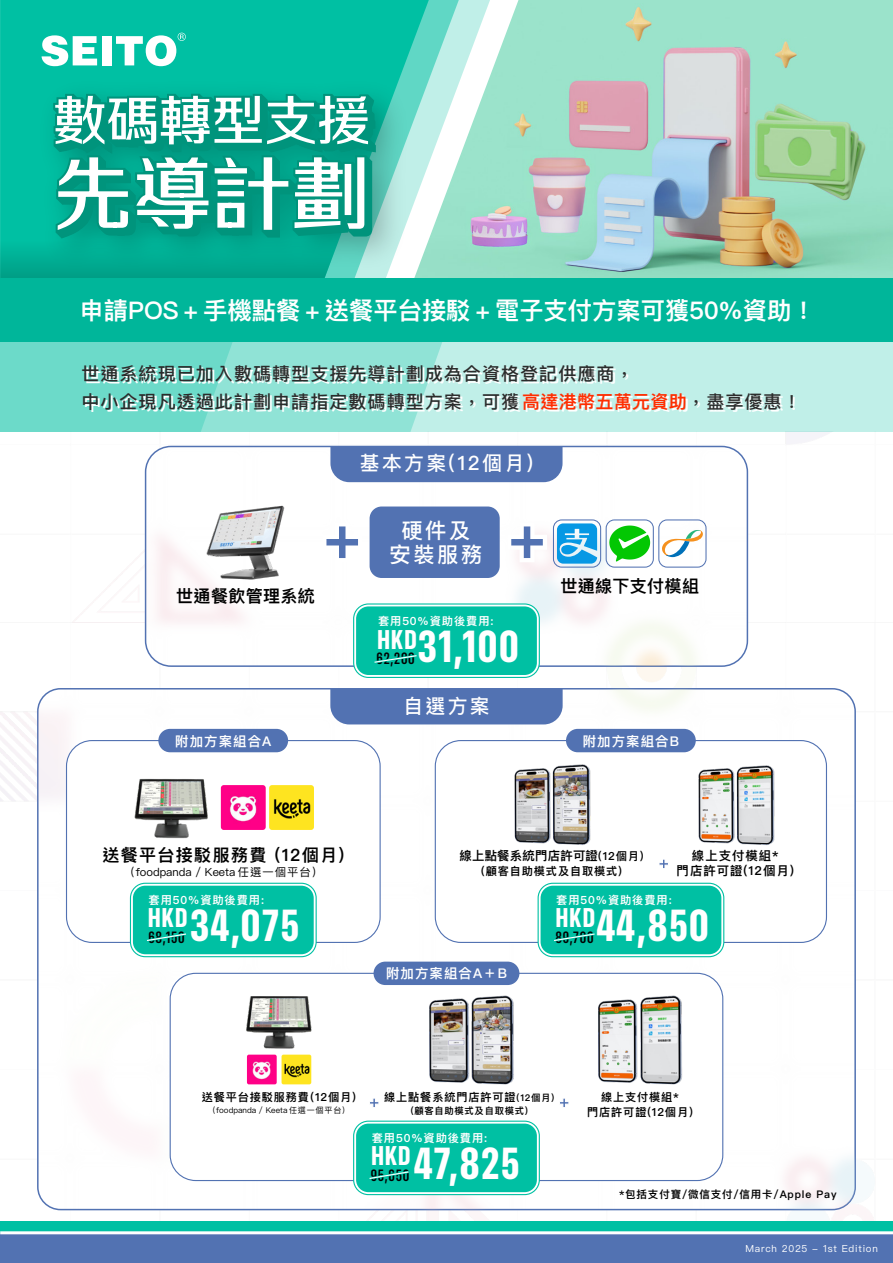
<style>
.page{position:relative;width:893px;height:1263px;background:#fff}
.page>*{position:absolute;margin:0;border:0;box-sizing:border-box;transform-origin:0 0}
.t1{font:300 78.9px "TT Zhi Hei CHS Variable";color:#fff}
.t2{font:300 52.8px "TT Zhi Hei CHS Variable";color:#fff}
.t3{font:44.55px "SF Pro";letter-spacing:.035em;color:#fff}
.t4{font:26.85px "SF Pro";letter-spacing:.045em;color:#fff}
.t5{font:600 24.3px "Ping Fang HK";color:#fff}
.t6{font:500 21.3px/24.2px "Ping Fang HK";letter-spacing:.12em;color:#fff;text-align:center}
.t7{font:500 19.8px "Ping Fang HK";letter-spacing:.12em;color:#fff}
.t8{font:500 18px/27.6px "Ping Fang HK";letter-spacing:.06em;color:#2b2b2b}
.t9{font:600 17.1px "Ping Fang HK";letter-spacing:.02em;color:#000}
.t10{font:600 16.95px "Ping Fang HK";letter-spacing:.08em;color:#000}
.t11{font:16.2px "SF Pro";letter-spacing:.05em;color:#000}
.t12{font:600 13.35px "Ping Fang HK";letter-spacing:.08em;color:#fff}
.t13{font:600 12.3px/14.9px "Ping Fang HK";letter-spacing:.08em;color:#000;text-align:center}
.t14{font:600 12.3px "Ping Fang HK";letter-spacing:.02em;color:#000}
.t15{font:600 11.25px "Ping Fang HK";letter-spacing:.08em;color:#fff}
.t16{font:11.25px "Ping Fang HK";color:#000}
.t17{font:600 11.1px/14.9px "Ping Fang HK";letter-spacing:.08em;color:#000;text-align:center}
.t18{font:600 10.5px "Ping Fang HK";letter-spacing:.08em;color:#000}
.t19{font:9.75px "Ping Fang HK";letter-spacing:.08em;color:#fff}
.t20{font:600 9.3px "Ping Fang HK";letter-spacing:.08em;color:#000}
.t21{font:8.1px "Ping Fang HK";color:#000}
.s1{font-weight:600;color:#ff2d00}
.s2{font-size:11.1px}
.s3{font-size:9.3px}
</style>
<div class="page">
<div style="left:0;top:323px;width:893px;height:108px;background:#c0efe8"></div>
<svg style="left:253px;top:341px;width:210px;height:90px;fill:#90e3d6"></svg>
<svg style="left:0;top:341px;width:253px;height:90px;background:#6fdaca"></svg>
<img style="left:518px;top:0;width:375px;height:278px">
<svg style="left:477px;top:0;width:30px;height:278px;fill:#9be3cb"></svg>
<svg style="left:429px;top:0;width:48px;height:278px"></svg>
<svg style="left:0;top:0;width:429px;height:205px;background:#19c6ab"></svg>
<img style="left:26px;top:67px;width:396px;height:138px">
<img style="left:0;top:205px;width:429px;height:73px">
<div style="left:0;top:278px;width:893px;height:63px;background:#00b69a"></div>
<svg style="left:42px;top:0;width:336px;height:241px;background:#08aa91"></svg>
<div style="left:0;top:1224px;width:893px;height:39px;background:#5272b2"></div>
<div style="left:0;top:1221px;width:893px;height:12px;background:#00c0a3"></div>
<hr style="left:0;top:1231px;width:893px;height:3px;background:#fff">
<img style="left:38px;top:446px;width:817px;height:763px">
<div style="left:330px;top:446px;width:232px;height:36px;background:#5272b2"></div>
<img style="left:205px;top:500px;width:82px;height:84px">
<svg style="left:553px;top:519px;width:153px;height:49px"></svg>
<div style="left:370px;top:506px;width:130px;height:72px;background:#5272b2;border-radius:12px"></div>
<svg style="left:322px;top:522px;width:40px;height:40px"></svg>
<svg style="left:507px;top:522px;width:40px;height:40px"></svg>
<div style="left:330px;top:689px;width:233px;height:35px;background:#5272b2"></div>
<div style="left:353px;top:603px;width:187px;height:75px;border:6px solid #00c0a3;border-radius:12px"></div>
<div style="left:354px;top:604px;width:185px;height:73px;border:4px solid #fff;border-radius:12px"></div>
<div style="left:356px;top:606px;width:181px;height:69px;background:#00c0a3;border-radius:12px"></div>
<svg style="left:374px;top:655px;width:43px;height:8px"></svg>
<div style="left:67px;top:740px;width:313px;height:202px;background:#fff;border-radius:26px"></div>
<div style="left:158px;top:729px;width:130px;height:23px;background:#5272b2;border-radius:12px"></div>
<img style="left:223px;top:785px;width:43px;height:45px">
<img style="left:269px;top:785px;width:45px;height:45px">
<img style="left:134px;top:778px;width:89px;height:61px">
<div style="left:130px;top:883px;width:187px;height:74px;border:6px solid #00c0a3;border-radius:12px"></div>
<div style="left:131px;top:884px;width:185px;height:72px;border:4px solid #fff;border-radius:12px"></div>
<div style="left:133px;top:886px;width:181px;height:68px;background:#00c0a3;border-radius:12px"></div>
<svg style="left:147px;top:933px;width:39px;height:8px"></svg>
<div style="left:435px;top:740px;width:391px;height:202px;background:#fff;border-radius:26px"></div>
<div style="left:566px;top:729px;width:130px;height:23px;background:#5272b2;border-radius:12px"></div>
<img style="left:514px;top:768px;width:33px;height:76px">
<img style="left:547px;top:764px;width:44px;height:81px">
<svg style="left:659px;top:859px;width:9px;height:10px"></svg>
<img style="left:698px;top:768px;width:33px;height:76px">
<img style="left:731px;top:765px;width:44px;height:80px">
<div style="left:538px;top:883px;width:186px;height:74px;border:6px solid #00c0a3;border-radius:12px"></div>
<div style="left:539px;top:884px;width:184px;height:72px;border:4px solid #fff;border-radius:12px"></div>
<div style="left:541px;top:886px;width:180px;height:68px;background:#00c0a3;border-radius:12px"></div>
<svg style="left:554px;top:933px;width:41px;height:8px"></svg>
<div style="left:170px;top:973px;width:553px;height:207px;background:#fff;border-radius:26px"></div>
<div style="left:374px;top:961px;width:145px;height:24px;background:#5272b2;border-radius:12px"></div>
<img style="left:429px;top:998px;width:37px;height:85px">
<img style="left:466px;top:995px;width:48px;height:90px">
<svg style="left:560px;top:1098px;width:9px;height:9px"></svg>
<svg style="left:370px;top:1098px;width:9px;height:9px"></svg>
<img style="left:598px;top:999px;width:36px;height:84px">
<img style="left:634px;top:995px;width:48px;height:90px">
<img style="left:247px;top:1054px;width:30px;height:30px">
<img style="left:282px;top:1054px;width:29px;height:30px">
<img style="left:246px;top:996px;width:66px;height:53px">
<div style="left:353px;top:1120px;width:187px;height:75px;border:6px solid #00c0a3;border-radius:12px"></div>
<div style="left:354px;top:1122px;width:185px;height:72px;border:4px solid #fff;border-radius:12px"></div>
<div style="left:356px;top:1123px;width:181px;height:69px;background:#00c0a3;border-radius:12px"></div>
<svg style="left:369px;top:1171px;width:40px;height:8px"></svg>
<h2 class="t2" style="left:54px;top:87px;width:318px">數碼轉型支援</h2>
<h1 class="t1" style="left:54px;top:144px;width:318px">先導計劃</h1>
<h3 class="t5" style="left:80px;top:296px;width:738px">申請POS + 手機點餐 + 送餐平台接駁 + 電子支付方案可獲50%資助！</h3>
<p class="t8" style="left:81px;top:359px;width:721px">世通系統現已加入數碼轉型支援先導計劃成為合資格登記供應商，<br>中小企現凡透過此計劃申請指定數碼轉型方案，可獲<span class="s1">高達港幣五萬元資助</span>，盡享優惠！</p>
<p class="t7" style="left:360px;top:451px;width:175px">基本方案(12個月)</p>
<p class="t9" style="left:176px;top:586px;width:140px">世通餐飲管理系統</p>
<p class="t12" style="left:175px;top:732px;width:98px">附加方案組合A</p>
<p class="t6" style="left:390px;top:518px;width:94px">硬件及安裝服務</p>
<p class="t15" style="left:378px;top:614px;width:117px">套用50%資助後費用:</p>
<h3 class="t4" style="left:378px;top:624px;width:41px">HKD</h3>
<p class="t11" style="left:377px;top:649px;width:40px">62,200</p>
<h3 class="t3" style="left:418px;top:621px;width:103px">31,100</h3>
<p class="t7" style="left:403px;top:693px;width:88px">自選方案</p>
<p class="t9" style="left:560px;top:575px;width:140px">世通線下支付模組</p>
<p class="t12" style="left:583px;top:732px;width:98px">附加方案組合B</p>
<p class="t10" style="left:102px;top:845px;width:243px">送餐平台接駁服務費 (12個月)</p>
<p class="t16" style="left:131px;top:865px;width:186px">(foodpanda / Keeta 任選一個平台)</p>
<p class="t15" style="left:149px;top:893px;width:117px">套用50%資助後費用:</p>
<h3 class="t4" style="left:148px;top:902px;width:41px">HKD</h3>
<p class="t11" style="left:148px;top:927px;width:38px">68,150</p>
<h3 class="t3" style="left:190px;top:899px;width:110px">34,075</h3>
<p class="t14" style="left:459px;top:848px;width:186px">線上點餐系統門店許可證<span class="s2">(12個月)</span></p>
<p class="t17" style="left:481px;top:864px;width:142px">(顧客自助模式及自取模式)</p>
<p class="t13" style="left:677px;top:848px;width:119px">線上支付模組*<br>門店許可證(12個月)</p>
<p class="t12" style="left:386px;top:965px;width:122px">附加方案組合A＋B</p>
<p class="t15" style="left:556px;top:893px;width:117px">套用50%資助後費用:</p>
<h3 class="t4" style="left:556px;top:902px;width:41px">HKD</h3>
<p class="t11" style="left:555px;top:927px;width:39px">89,700</p>
<h3 class="t3" style="left:596px;top:899px;width:114px">44,850</h3>
<p class="t17" style="left:202px;top:1090px;width:156px">送餐平台接駁服務費(12個月)</p>
<p class="t21" style="left:213px;top:1105px;width:134px">(foodpanda / Keeta 任選一個平台)</p>
<p class="t17" style="left:384px;top:1090px;width:172px">線上點餐系統門店許可證<span class="s3">(12個月)</span></p>
<p class="t20" style="left:411px;top:1104px;width:119px">(顧客自助模式及自取模式)</p>
<p class="t15" style="left:372px;top:1131px;width:117px">套用50%資助後費用:</p>
<h3 class="t4" style="left:371px;top:1140px;width:41px">HKD</h3>
<p class="t11" style="left:371px;top:1165px;width:40px">95,650</p>
<h3 class="t3" style="left:413px;top:1137px;width:107px">47,825</h3>
<p class="t17" style="left:587px;top:1090px;width:107px">線上支付模組*<br>門店許可證(12個月)</p>
<p class="t18" style="left:619px;top:1188px;width:219px">*包括支付寶/微信支付/信用卡/Apple Pay</p>
<p class="t19" style="left:745px;top:1243px;width:134px">March 2025 - 1st Edition</p>
</div>
